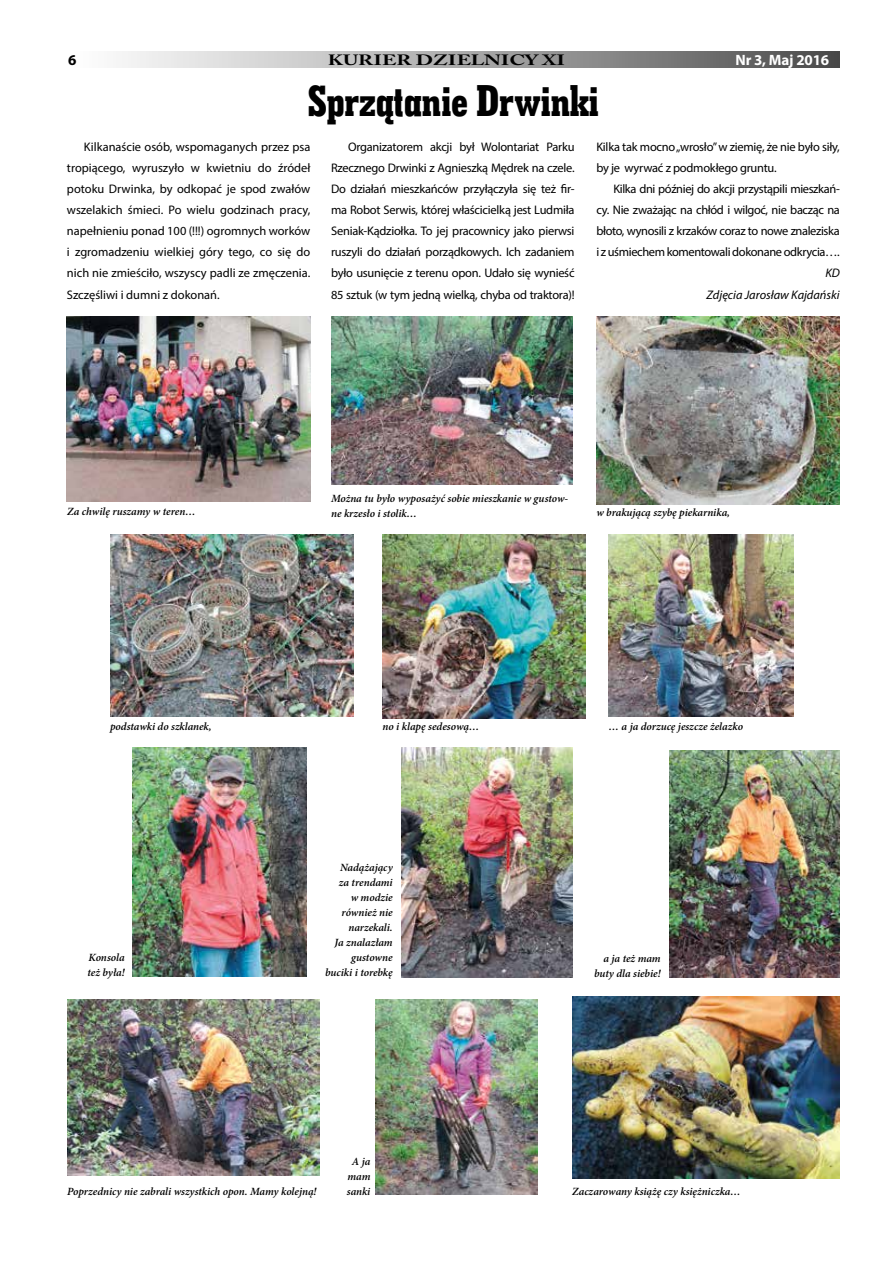
<style>
.page{position:relative;width:893px;height:1263px;background:#fff}
.page>*{position:absolute;margin:0;border:0;box-sizing:border-box;transform-origin:0 0}
.t1{font:45px "Geo Slab 703 X Bd Cn EU";letter-spacing:-.01em;color:#000}
.t2{font:700 15px "Myriad Pro";letter-spacing:-.01em;color:#fff}
.t3{font:700 15px "Myriad Pro";color:#000}
.t4{font:700 14.85px "Adobe Caslon Pro";color:#000;scale:1.4 1}
.t5{font:12.45px/21.1px "Myriad Pro";letter-spacing:-.02em;color:#000;text-align:justify}
.t6{font:italic 12.45px/21.1px "Myriad Pro";color:#000;text-align:right}
.t7{font:italic 600 11.1px/15px "Minion Pro";letter-spacing:-.005em;color:#000}
</style>
<div class="page">
<div style="left:67px;top:51px;width:773px;height:16px;background:linear-gradient(to right,#fff,#4f4f4f)"></div>
<img style="left:67px;top:317px;width:243px;height:185px">
<img style="left:331px;top:317px;width:241px;height:168px">
<img style="left:596px;top:317px;width:244px;height:187px">
<img style="left:110px;top:534px;width:243px;height:183px">
<img style="left:382px;top:534px;width:203px;height:184px">
<img style="left:609px;top:534px;width:184px;height:183px">
<img style="left:132px;top:747px;width:175px;height:229px">
<img style="left:401px;top:748px;width:171px;height:229px">
<img style="left:670px;top:750px;width:170px;height:227px">
<img style="left:67px;top:999px;width:253px;height:177px">
<img style="left:375px;top:999px;width:163px;height:196px">
<img style="left:572px;top:996px;width:268px;height:183px">
<p class="t3" style="left:68px;top:50px;width:10px">6</p>
<p class="t4" style="left:328px;top:51px;width:171px">KURIER DZIELNICY XI</p>
<p class="t2" style="left:735px;top:50px;width:95px">Nr 3, Maj 2016</p>
<h1 class="t1" style="left:308px;top:72px;width:292px">Sprzątanie Drwinki</h1>
<p class="t5" style="left:331px;top:136px;width:245px;text-indent:17px">Organizatorem akcji był Wolontariat Parku Rzecznego Drwinki z Agnieszką Mędrek na czele.<br>Do działań mieszkańców przyłączyła się też fir&shy;ma Robot Serwis, której właścicielką jest Ludmiła Seniak-Kądziołka. To jej pracownicy jako pierwsi ruszyli do działań porządkowych. Ich zadaniem było usunięcie z terenu opon. Udało się wynieść 85 sztuk (w tym jedną wielką, chyba od traktora)!</p>
<p class="t5" style="left:596px;top:136px;width:245px">Kilka tak mocno „wrosło” w ziemię, że nie było siły, by je wyrwać z podmokłego gruntu.</p>
<p class="t5" style="left:67px;top:136px;width:245px;text-indent:17px">Kilkanaście osób, wspomaganych przez psa tropiącego, wyruszyło w kwietniu do źródeł potoku Drwinka, by odkopać je spod zwałów wszelakich śmieci. Po wielu godzinach pracy, napełnieniu ponad 100 (!!!) ogromnych worków i zgromadzeniu wielkiej góry tego, co się do nich nie zmieściło, wszyscy padli ze zmęczenia.<br>Szczęśliwi i dumni z dokonań.</p>
<p class="t5" style="left:596px;top:178px;width:245px;text-indent:17px">Kilka dni później do akcji przystąpili mieszkań&shy;cy. Nie zważając na chłód i wilgoć, nie bacząc na błoto, wynosili z krzaków coraz to nowe znaleziska i z uśmiechem komentowali dokonane odkrycia….</p>
<p class="t6" style="left:707px;top:262px;width:135px">KD<br>Zdjęcia Jarosław Kajdański</p>
<p class="t7" style="left:67px;top:504px;width:130px">Za chwilę ruszamy w teren…</p>
<p class="t7" style="left:331px;top:490px;width:239px">Można tu było wyposażyć sobie mieszkanie w gustow&shy;ne krzesło i stolik…</p>
<p class="t7" style="left:596px;top:505px;width:135px">w brakującą szybę piekarnika,</p>
<p class="t7" style="left:110px;top:719px;width:103px">podstawki do szklanek,</p>
<p class="t7" style="left:382px;top:719px;width:98px">no i klapę sedesową…</p>
<p class="t7" style="left:609px;top:719px;width:136px">… a ja dorzucę jeszcze żelazko</p>
<p class="t7" style="left:88px;top:950px;width:39px">Konsola też była!</p>
<p class="t7" style="left:325px;top:860px;width:69px;text-align:right">Nadążający<br>za trendami<br>w modzie również nie narzekali.<br>Ja znalazłam gustowne buciki i torebkę</p>
<p class="t7" style="left:67px;top:1184px;width:251px">Poprzednicy nie zabrali wszystkich opon. Mamy kolejną!</p>
<p class="t7" style="left:347px;top:1154px;width:25px;text-align:center">A ja mam sanki</p>
<p class="t7" style="left:594px;top:951px;width:68px;text-align:right">a ja też mam buty dla siebie!</p>
<p class="t7" style="left:572px;top:1184px;width:170px">Zaczarowany książę czy księżniczka…</p>
</div>
